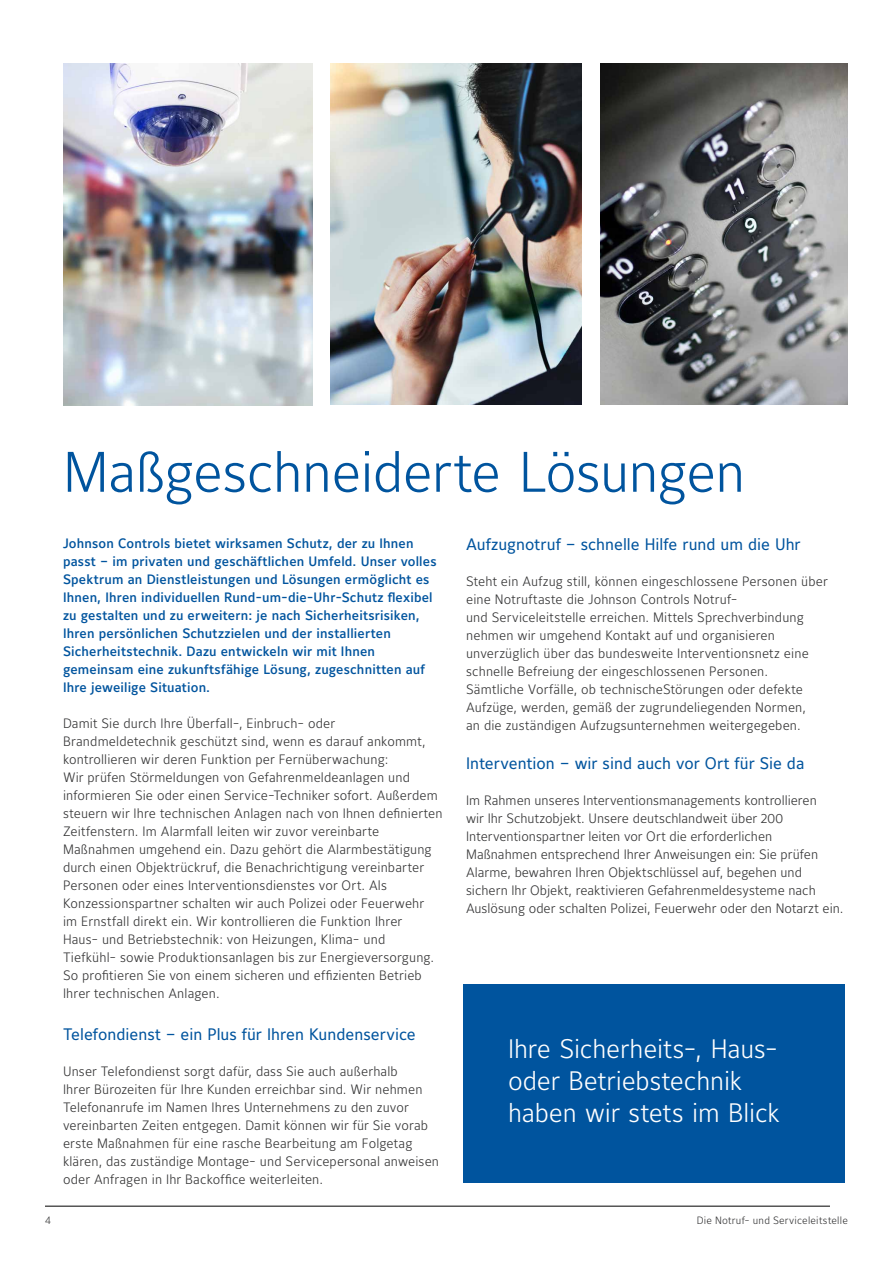
<style>
.page{position:relative;width:893px;height:1263px;background:#fff}
.page>*{position:absolute;margin:0;border:0;box-sizing:border-box;transform-origin:0 0}
.t1{font:300 56.55px "Maurea Jci Lf ML";letter-spacing:-.01em;color:#00549e}
.t2{font:300 26.55px/31.8px "Maurea Jci Lf ML";letter-spacing:-.005em;color:#fff}
.t3{font:16.5px "Maurea Jci Lf ML";color:#00549e}
.t4{font:300 13.5px/18px "Maurea Jci Lf ML";letter-spacing:.01em;color:#333334}
.t5{font:500 13.5px/18px "Maurea Jci Lf ML";letter-spacing:.01em;color:#00549e}
.t6{font:300 10.5px "Maurea Jci Lf ML";letter-spacing:.02em;color:#333334}
.t7{font:300 10.5px "Maurea Jci Tf ML";color:#333334}
</style>
<div class="page">
<img style="left:600px;top:64px;width:248px;height:340px">
<img style="left:331px;top:64px;width:250px;height:340px">
<img style="left:63px;top:64px;width:250px;height:341px">
<div style="left:463px;top:985px;width:382px;height:198px;background:#00549e"></div>
<hr style="left:45px;top:1206px;width:785px;height:1px;background:#000">
<h1 class="t1" style="left:63px;top:437px;width:684px">Maßgeschneiderte Lösungen</h1>
<p class="t5" style="left:63px;top:534px;width:375px">Johnson Controls bietet wirksamen Schutz, der zu Ihnen passt – im privaten und geschäftlichen Umfeld. Unser volles Spektrum an Dienstleistungen und Lösungen ermöglicht es Ihnen, Ihren individuellen Rund-um-die-Uhr-Schutz flexibel zu gestalten und zu erweitern: je nach Sicherheitsrisiken, Ihren persönlichen Schutzzielen und der installierten Sicherheitstechnik. Dazu entwickeln wir mit Ihnen gemeinsam eine zukunftsfähige Lösung, zugeschnitten auf Ihre jeweilige Situation.</p>
<p class="t4" style="left:63px;top:714px;width:381px">Damit Sie durch Ihre Überfall-, Einbruch- oder Brandmeldetechnik geschützt sind, wenn es darauf ankommt, kontrollieren wir deren Funktion per Fernüberwachung:<br>Wir prüfen Störmeldungen von Gefahrenmeldeanlagen und informieren Sie oder einen Service-Techniker sofort. Außerdem steuern wir Ihre technischen Anlagen nach von Ihnen definierten Zeitfenstern. Im Alarmfall leiten wir zuvor vereinbarte Maßnahmen umgehend ein. Dazu gehört die Alarmbestätigung durch einen Objektrückruf, die Benachrichtigung vereinbarter Personen oder eines Interventionsdienstes vor Ort. Als Konzessionspartner schalten wir auch Polizei oder Feuerwehr<br>im Ernstfall direkt ein. Wir kontrollieren die Funktion Ihrer<br>Haus- und Betriebstechnik: von Heizungen, Klima- und<br>Tiefkühl- sowie Produktionsanlagen bis zur Energieversorgung.<br>So profitieren Sie von einem sicheren und effizienten Betrieb Ihrer technischen Anlagen.</p>
<p class="t3" style="left:63px;top:1024px;width:354px">Telefondienst – ein Plus für Ihren Kundenservice</p>
<p class="t4" style="left:63px;top:1062px;width:378px">Unser Telefondienst sorgt dafür, dass Sie auch außerhalb<br>Ihrer Bürozeiten für Ihre Kunden erreichbar sind. Wir nehmen Telefonanrufe im Namen Ihres Unternehmens zu den zuvor vereinbarten Zeiten entgegen. Damit können wir für Sie vorab erste Maßnahmen für eine rasche Bearbeitung am Folgetag klären, das zuständige Montage- und Servicepersonal anweisen oder Anfragen in Ihr Backoffice weiterleiten.</p>
<p class="t3" style="left:466px;top:535px;width:336px">Aufzugnotruf – schnelle Hilfe rund um die Uhr</p>
<p class="t4" style="left:466px;top:572px;width:363px">Steht ein Aufzug still, können eingeschlossene Personen über eine Notruftaste die Johnson Controls Notruf-<br>und Serviceleitstelle erreichen. Mittels Sprechverbindung nehmen wir umgehend Kontakt auf und organisieren unverzüglich über das bundesweite Interventionsnetz eine schnelle Befreiung der eingeschlossenen Personen.<br>Sämtliche Vorfälle, ob technischeStörungen oder defekte Aufzüge, werden, gemäß der zugrundeliegenden Normen,<br>an die zuständigen Aufzugsunternehmen weitergegeben.</p>
<p class="t3" style="left:466px;top:754px;width:340px">Intervention – wir sind auch vor Ort für Sie da</p>
<p class="t4" style="left:466px;top:791px;width:379px">Im Rahmen unseres Interventionsmanagements kontrollieren<br>wir Ihr Schutzobjekt. Unsere deutschlandweit über 200<br>Interventionspartner leiten vor Ort die erforderlichen Maßnahmen entsprechend Ihrer Anweisungen ein: Sie prüfen Alarme, bewahren Ihren Objektschlüssel auf, begehen und sichern Ihr Objekt, reaktivieren Gefahrenmeldesysteme nach Auslösung oder schalten Polizei, Feuerwehr oder den Notarzt ein.</p>
<h2 class="t2" style="left:508px;top:1033px;width:273px">Ihre Sicherheits-, Haus&shy;oder Betriebstechnik haben wir stets im Blick</h2>
<p class="t7" style="left:45px;top:1214px;width:7px">4</p>
<p class="t6" style="left:697px;top:1214px;width:153px">Die Notruf- und Serviceleitstelle</p>
</div>
